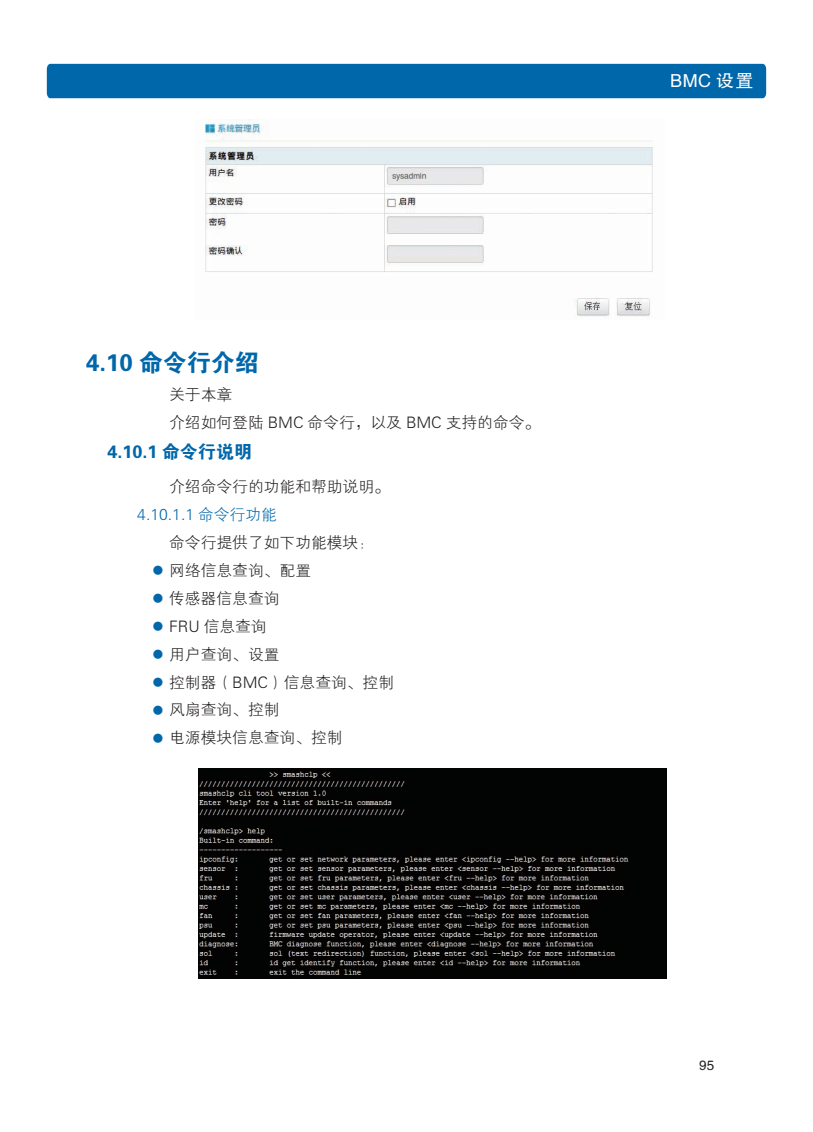
<style>
.page{position:relative;width:813px;height:1132px;background:#fff}
.page>*{position:absolute;margin:0;border:0;box-sizing:border-box;transform-origin:0 0}
.t1{font:24px "FZDHTJW GB1 0";color:#0067aa}
.t2{font:18px "FZDHTJW GB1 0";color:#0067aa}
.t3{font:18px "FZHTJW GB1 0";color:#fff}
.t4{font:15.75px/27.9px "FZXH1 JW GB1 0";color:#231f20}
.t5{font:15.75px "FZXH1 JW GB1 0";color:#0067aa}
.t6{font:13.5px "FZHTJW GB1 0";color:#231f20}
.s1{color:#0067aa}
</style>
<div class="page">
<div style="left:47px;top:64px;width:718px;height:34px;background:#0067aa"></div>
<img style="left:205px;top:119px;width:448px;height:198px">
<img style="left:198px;top:768px;width:468px;height:210px">
<h1 class="t1" style="left:86px;top:350px;width:174px">4.10 命令行介绍</h1>
<p class="t4" style="left:169px;top:381px;width:372px">关于本章<br>介绍如何登陆 BMC 命令行，以及 BMC 支持的命令。</p>
<p class="t2" style="left:107px;top:442px;width:146px">4.10.1 命令行说明</p>
<p class="t4" style="left:169px;top:473px;width:222px">介绍命令行的功能和帮助说明。</p>
<p class="t5" style="left:137px;top:506px;width:141px">4.10.1.1 命令行功能</p>
<p class="t4" style="left:169px;top:529px;width:206px">命令行提供了如下功能模块：</p>
<p class="t4" style="left:152px;top:556px;width:160px"><span class="s1">●</span> 网络信息查询、配置</p>
<p class="t4" style="left:152px;top:584px;width:129px"><span class="s1">●</span> 传感器信息查询</p>
<p class="t4" style="left:152px;top:612px;width:116px"><span class="s1">●</span> FRU 信息查询</p>
<p class="t4" style="left:152px;top:640px;width:129px"><span class="s1">●</span> 用户查询、设置</p>
<p class="t4" style="left:152px;top:668px;width:243px"><span class="s1">●</span> 控制器（BMC）信息查询、控制</p>
<p class="t4" style="left:152px;top:696px;width:129px"><span class="s1">●</span> 风扇查询、控制</p>
<p class="t4" style="left:152px;top:724px;width:192px"><span class="s1">●</span> 电源模块信息查询、控制</p>
<p class="t3" style="left:670px;top:71px;width:84px">BMC 设置</p>
<p class="t6" style="left:698px;top:1057px;width:16px">95</p>
</div>
